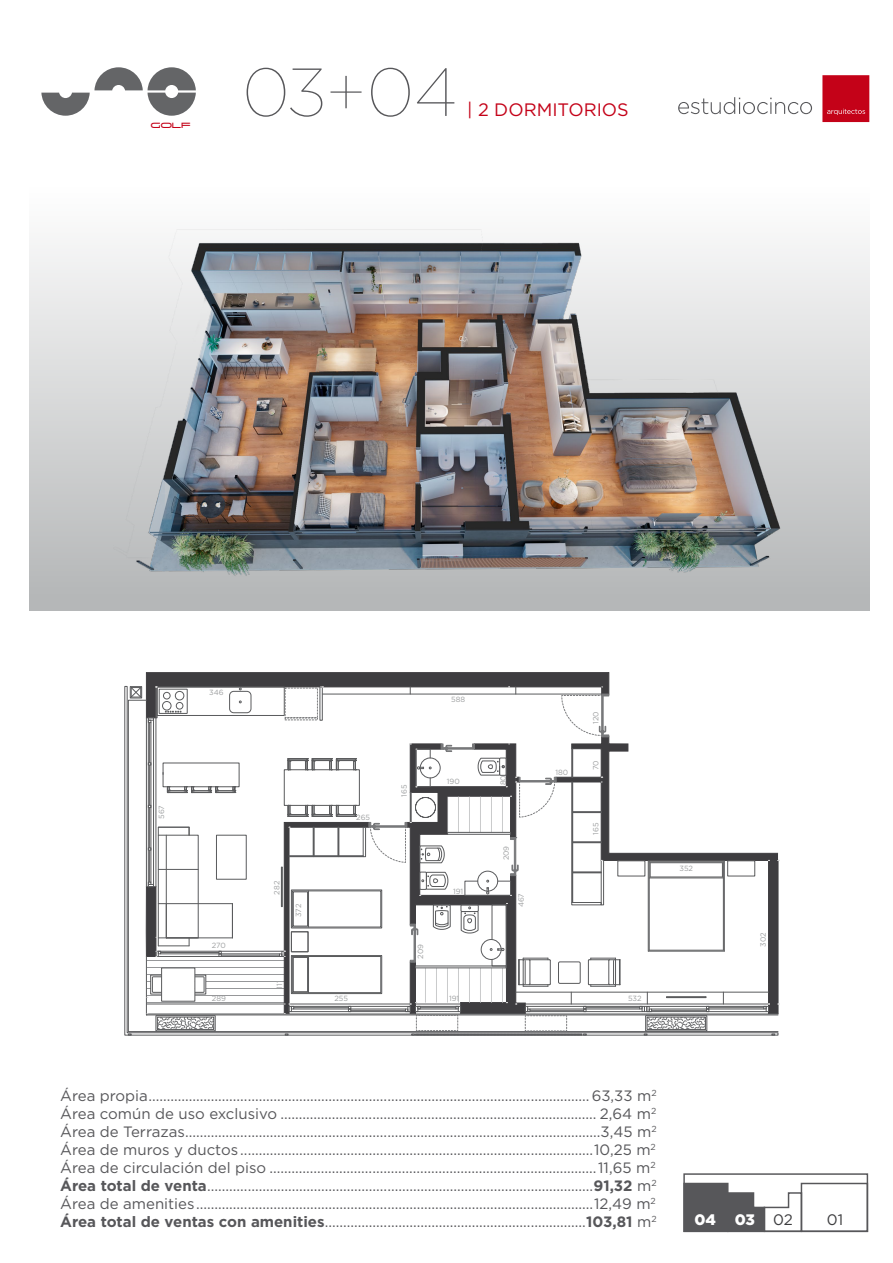
<style>
.page{position:relative;width:893px;height:1263px;background:#fff}
.page>*{position:absolute;margin:0;border:0;box-sizing:border-box;transform-origin:0 0}
.t1{font:100 67.8px "Gotham";color:#57575a}
.t2{font:18px "Gotham";color:#c40218}
.t3{font:900 15.15px "Gotham";color:#fff}
.t4{font:15.15px "Gotham";color:#3d3d3f}
.t5{font:15px/18px "Gotham";color:#57575a;text-align:justify}
.t6{font:7.5px "Gotham";color:#9c9e9f}
.t7{font:700 7.5px "Uomo Wide";color:#c40218}
.s1{font-weight:700}
.s2{font-weight:400;color:#3d3d3f}
</style>
<div class="page">
<div style="left:29px;top:176px;width:840px;height:434px;background:linear-gradient(to bottom,#fff,#b3b5b6)"></div>
<svg style="left:678px;top:97px;width:134px;height:17px"></svg>
<svg style="left:822px;top:75px;width:47px;height:47px;background:#c60b20"></svg>
<img style="left:63px;top:176px;width:807px;height:435px">
<svg style="left:41px;top:67px;width:155px;height:49px"></svg>
<div style="left:683px;top:1173px;width:185px;height:59px;border:1px solid #57575a"></div>
<div style="left:683px;top:1183px;width:45px;height:49px;background:#57575a;border:1px solid #57575a"></div>
<svg style="left:726px;top:1191px;width:77px;height:42px"></svg>
<div style="left:801px;top:1183px;width:67px;height:49px;border:1px solid #57575a"></div>
<svg style="left:406px;top:479px;width:120px;height:132px;background:#7c7a7e"></svg>
<svg style="left:128px;top:672px;width:651px;height:363px"></svg>
<p class="t7" style="left:151px;top:121px;width:41px">GOLF</p>
<h1 class="t1" style="left:242px;top:50px;width:216px">03+04</h1>
<p class="t2" style="left:467px;top:98px;width:163px">| 2 DORMITORIOS</p>
<p class="t6" style="left:157px;top:819px;width:15px;rotate:-90deg">567</p>
<p class="t6" style="left:209px;top:688px;width:16px">346</p>
<p class="t6" style="left:356px;top:813px;width:15px">265</p>
<p class="t6" style="left:212px;top:941px;width:16px">270</p>
<p class="t6" style="left:272px;top:895px;width:15px;rotate:-90deg">282</p>
<p class="t6" style="left:294px;top:917px;width:15px;rotate:-90deg">372</p>
<p class="t6" style="left:275px;top:989px;width:10px;rotate:-90deg">111</p>
<p class="t6" style="left:212px;top:993px;width:16px">289</p>
<p class="t6" style="left:334px;top:993px;width:15px">255</p>
<p class="t6" style="left:451px;top:694px;width:16px">588</p>
<p class="t6" style="left:399px;top:797px;width:14px;rotate:-90deg">165</p>
<p class="t6" style="left:416px;top:958px;width:16px;rotate:-90deg">209</p>
<p class="t6" style="left:447px;top:777px;width:14px">190</p>
<p class="t6" style="left:498px;top:785px;width:12px;rotate:-90deg">80</p>
<p class="t6" style="left:453px;top:886px;width:12px">191</p>
<p class="t6" style="left:501px;top:860px;width:16px;rotate:-90deg">209</p>
<p class="t6" style="left:516px;top:907px;width:16px;rotate:-90deg">467</p>
<p class="t6" style="left:449px;top:993px;width:12px">191</p>
<p class="t6" style="left:555px;top:767px;width:14px">180</p>
<p class="t6" style="left:591px;top:724px;width:14px;rotate:-90deg">120</p>
<p class="t6" style="left:591px;top:770px;width:11px;rotate:-90deg">70</p>
<p class="t6" style="left:591px;top:835px;width:14px;rotate:-90deg">165</p>
<p class="t6" style="left:628px;top:993px;width:15px">532</p>
<p class="t6" style="left:679px;top:864px;width:15px">352</p>
<p class="t6" style="left:758px;top:947px;width:16px;rotate:-90deg">302</p>
<p class="t5" style="left:60px;top:1087px;width:598px">Área propia........................................................................................................................ 63,33 m<sup>2<br></sup>Área común de uso exclusivo ...................................................................................... 2,64 m<sup>2<br></sup>Área de Terrazas.................................................................................................................3,45 m<sup>2<br></sup>Área de muros y ductos................................................................................................10,25 m<sup>2<br></sup>Área de circulación del piso .........................................................................................11,65 m<sup>2<br></sup><span class="s1">Área total de venta</span>.........................................................................................................<span class="s1">91,32</span> m<sup>2<br></sup>Área de amenities............................................................................................................12,49 m<sup>2<br></sup><span class="s1">Área total de ventas con amenities</span>.......................................................................<span class="s1">103,81</span> m<sup>2</sup></p>
<p class="t3" style="left:694px;top:1209px;width:100px">04 03 <span class="s2">02</span></p>
<p class="t4" style="left:827px;top:1209px;width:18px">01</p>
</div>
